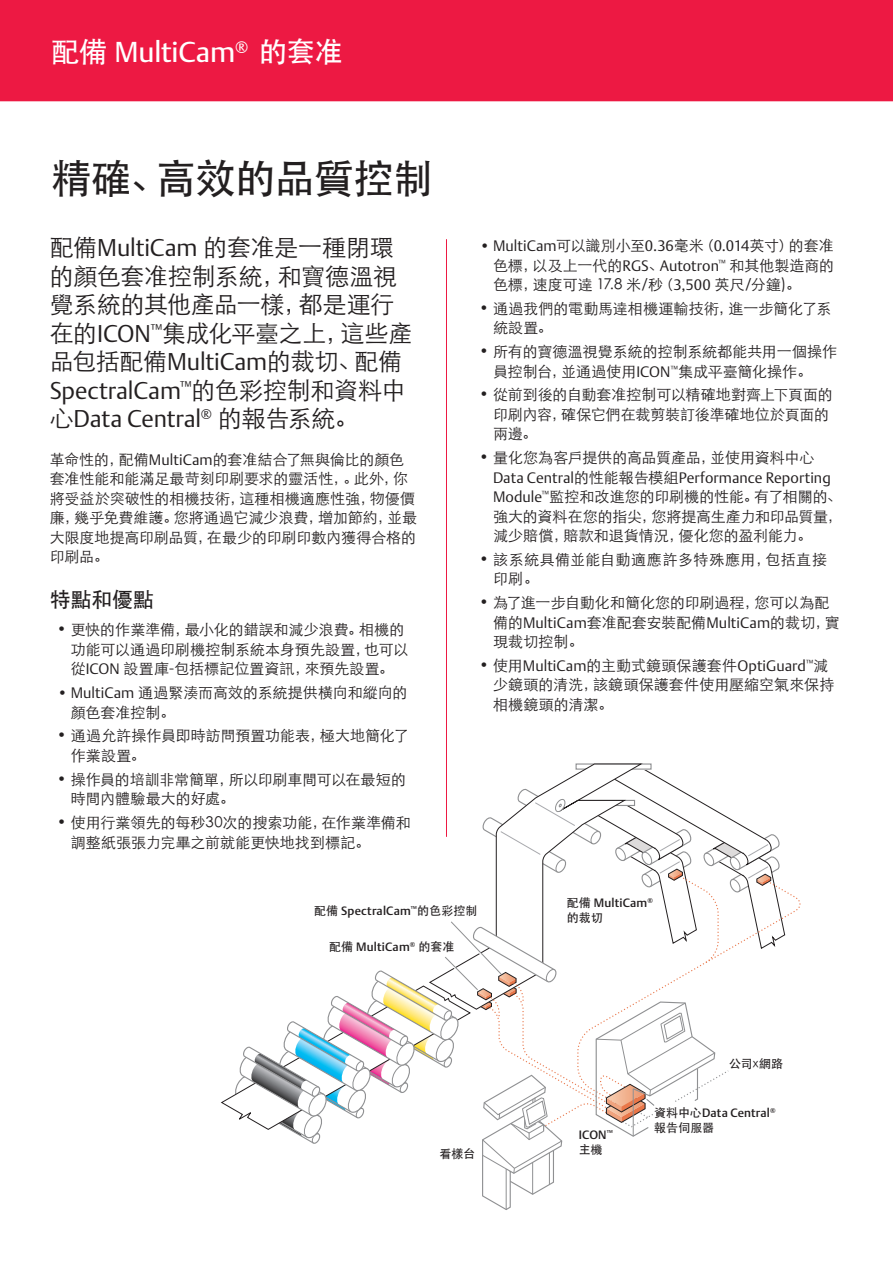
<style>
.page{position:relative;width:893px;height:1263px;background:#fff}
.page>*{position:absolute;margin:0;border:0;box-sizing:border-box;transform-origin:0 0}
.Heading_1{font:40.5px "ST Heiti";letter-spacing:-.025em;color:#231f20}
.t1{font:28.5px "DTL Argo T";letter-spacing:-.005em;color:#fff}
.Introduction{font:24px/28.5px "ST Xihei";letter-spacing:-.015em;color:#231f20}
.Heading_3{font:21px "ST Heiti";letter-spacing:-.005em;color:#231f20}
.Copy{font:15px/19.5px "ST Xihei";color:#231f20}
.Copy-2{font:15px/19.5px "ST Xihei";letter-spacing:.03em;color:#231f20}
.Heading_4{font:500 12px/15px "DTL Argo T";letter-spacing:.015em;color:#231f20}
.Heading_4-2{font:12px "ST Heiti";letter-spacing:.01em;color:#231f20}
.s1{font-family:"ST Heiti"}
.s2{font-family:"DTL Argo T";font-weight:300}
.s3{font-family:"ST Heiti";font-weight:400}
</style>
<div class="page">
<div style="left:0;top:0;width:893px;height:101px;background:#ed1943"></div>
<svg style="left:221px;top:763px;width:564px;height:447px"></svg>
<hr style="left:446px;top:239px;width:1px;height:598px;background:#ed1943">
<p class="t1" style="left:51px;top:35px;width:293px"><span class="s1">配備</span> MultiCam<sup>®</sup> <span class="s1">的套准</span></p>
<p class="Heading_1" style="left:51px;top:158px;width:384px">精確、高效的品質控制</p>
<p class="Introduction" style="left:50px;top:233px;width:364px">配備<span class="s2">MultiCam</span> 的套准是一種閉環的顏色套准控制系統，和寶德溫視覺系統的其他產品一樣，都是運行在的<span class="s2">ICON</span><sup>™</sup>集成化平臺之上，這些產品包括配備<span class="s2">MultiCam</span>的裁切、配備<br><span class="s2">SpectralCam</span><sup>™</sup>的色彩控制和資料中心<span class="s2">Data Central</span><sup>®</sup> 的報告系統。</p>
<p class="Copy" style="left:50px;top:450px;width:369px">革命性的，配備<span class="s2">MultiCam</span>的套准結合了無與倫比的顏色套准性能和能滿足最苛刻印刷要求的靈活性，。此外，你將受益於突破性的相機技術，這種相機適應性強，物優價廉，幾乎免費維護。您將通過它減少浪費，增加節約，並最大限度地提高印刷品質，在最少的印刷印數內獲得合格的印刷品。</p>
<p class="Heading_3" style="left:50px;top:589px;width:106px">特點和優點</p>
<p class="Copy" style="left:71px;top:620px;width:339px;text-indent:-14px">• 更快的作業準備，最小化的錯誤和減少浪費。相機的功能可以通過印刷機控制系統本身預先設置，也可以從<span class="s2">ICON</span> 設置庫-包括標記位置資訊，來預先設置。</p>
<p class="Copy" style="left:71px;top:683px;width:338px;text-indent:-14px"><span class="s2">• MultiCam</span> 通過緊湊而高效的系統提供橫向和縱向的顏色套准控制。</p>
<p class="Copy" style="left:71px;top:726px;width:340px;text-indent:-14px">• 通過允許操作員即時訪問預置功能表，極大地簡化了作業設置。</p>
<p class="Copy" style="left:71px;top:769px;width:337px;text-indent:-14px">• 操作員的培訓非常簡單，所以印刷車間可以在最短的時間內體驗最大的好處。</p>
<p class="Copy" style="left:71px;top:813px;width:342px;text-indent:-14px">• 使用行業領先的每秒30次的搜索功能，在作業準備和調整紙張張力完畢之前就能更快地找到標記。</p>
<p class="Copy" style="left:493px;top:236px;width:343px;text-align:justify;text-indent:-13px"><span class="s2">• MultiCam</span>可以識別小至<span class="s2">0.36</span>毫米（<span class="s2">0.014</span>英寸）的套准色標，以及上一代的<span class="s2">RGS</span>、<span class="s2">Autotron</span><sup>™</sup> 和其他製造商的色標，速度可達 17.8 米/秒（<span class="s2">3,500</span> 英尺/分鐘)。</p>
<p class="Copy" style="left:493px;top:299px;width:340px;text-indent:-14px">• 通過我們的電動馬達相機運輸技術，進一步簡化了系統設置。</p>
<p class="Copy" style="left:493px;top:342px;width:346px;text-indent:-14px">• 所有的寶德溫視覺系統的控制系統都能共用一個操作員控制台，並通過使用<span class="s2">ICON</span><sup>™</sup>集成平臺簡化操作。</p>
<p class="Copy" style="left:493px;top:385px;width:341px;text-indent:-14px">• 從前到後的自動套准控制可以精確地對齊上下頁面的印刷內容，確保它們在裁剪裝訂後準確地位於頁面的兩邊。</p>
<p class="Copy" style="left:493px;top:448px;width:350px;text-indent:-14px">• 量化您為客戶提供的高品質產品，並使用資料中心<br><span class="s2">Data Central</span>的性能報告模組<span class="s2">Performance Reporting<br>Module</span><sup>™</sup>監控和改進您的印刷機的性能。有了相關的、強大的資料在您的指尖，您將提高生產力和印品質量，減少賠償，賠款和退貨情況，優化您的盈利能力。</p>
<p class="Copy-2" style="left:493px;top:550px;width:335px;text-indent:-14px">• 該系統具備並能自動適應許多特殊應用，包括直接印刷。</p>
<p class="Copy" style="left:493px;top:593px;width:348px;text-indent:-14px">• 為了進一步自動化和簡化您的印刷過程，您可以為配備的<span class="s2">MultiCam</span>套准配套安裝配備<span class="s2">MultiCam</span>的裁切，實現裁切控制。</p>
<p class="Copy" style="left:493px;top:656px;width:343px;text-indent:-14px">• 使用<span class="s2">MultiCam</span>的主動式鏡頭保護套件<span class="s2">OptiGuard</span><sup>™</sup>減少鏡頭的清洗，該鏡頭保護套件使用壓縮空氣來保持相機鏡頭的清潔。</p>
<p class="Heading_4" style="left:314px;top:903px;width:165px"><span class="s3">配備</span> SpectralCam<sup>™</sup><span class="s3">的色彩控制</span></p>
<p class="Heading_4" style="left:329px;top:939px;width:127px"><span class="s3">配備</span> MultiCam<sup>®</sup> <span class="s3">的套准</span></p>
<p class="Heading_4-2" style="left:439px;top:1147px;width:38px">看樣台</p>
<p class="Heading_4" style="left:567px;top:895px;width:88px"><span class="s3">配備</span> MultiCam<sup>®</sup><span class="s3">的裁切</span></p>
<p class="Heading_4-2" style="left:729px;top:1058px;width:56px">公司x網路</p>
<p class="Heading_4" style="left:579px;top:1127px;width:36px">ICON<sup>™</sup><span class="s3">主機</span></p>
<p class="Heading_4" style="left:654px;top:1105px;width:123px"><span class="s3">資料中心</span>Data Central<sup>®</sup><span class="s3">報告伺服器</span></p>
</div>
